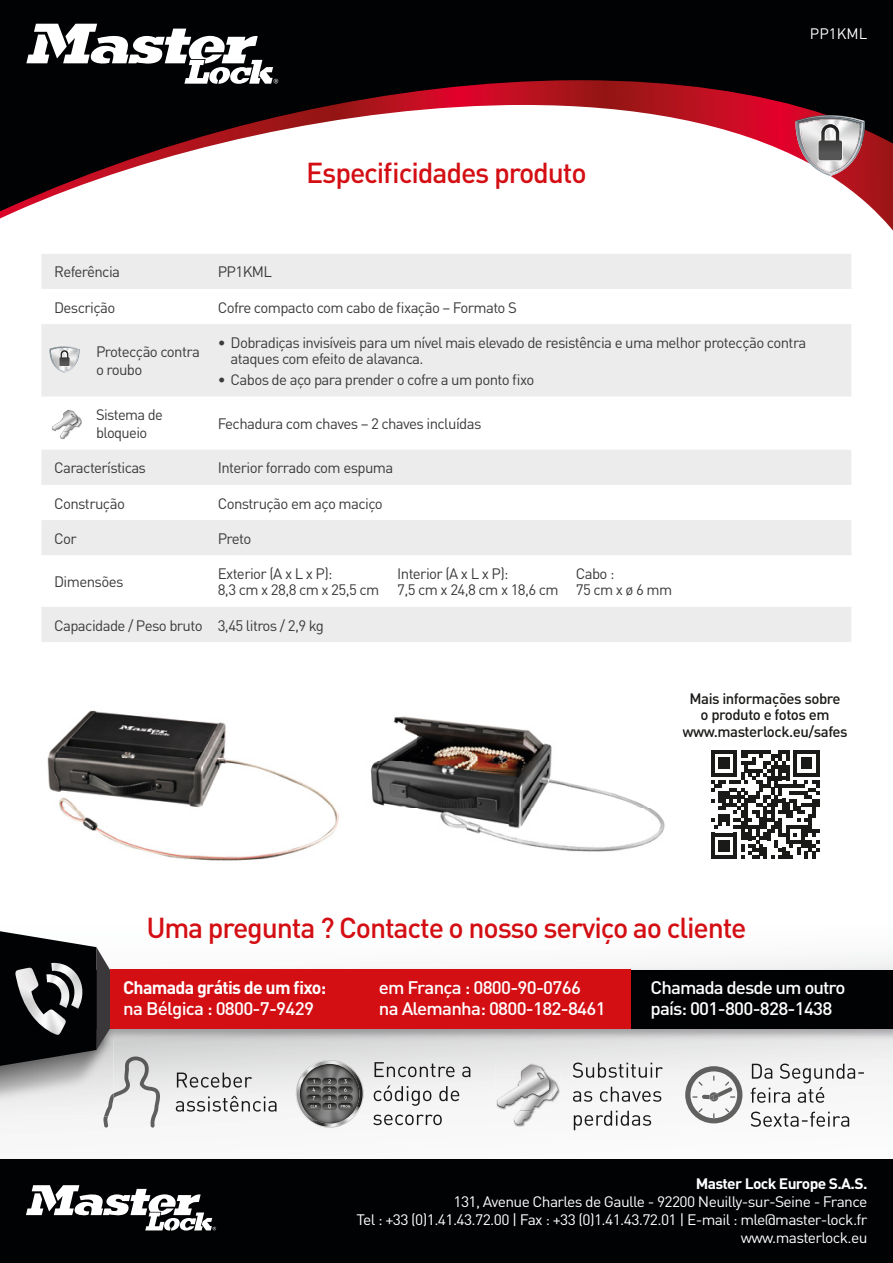
<style>
.page{position:relative;width:893px;height:1263px;background:#fff}
.page>*{position:absolute;margin:0;border:0;box-sizing:border-box;transform-origin:0 0}
.t1{font:500 28.5px "DIN";letter-spacing:-.04em;color:#d40f14}
.t2{font:500 18px/21.6px "DIN";letter-spacing:-.05em;color:#fff;scale:1.04 1}
.t3{font:700 18px "DIN";letter-spacing:-.04em;color:#fff}
.t4{font:15px/16.5px "DIN";letter-spacing:-.04em;color:#3b3b3a}
.t5{font:15px/18px "DIN";letter-spacing:-.04em;color:#fff;text-align:right;scale:1.04 1}
.t6{font:500 15px/16.5px "DIN";letter-spacing:-.03em;color:#1a1a18;text-align:center}
.t7{font:700 15px "DIN";letter-spacing:-.04em;color:#fff;scale:1.04 1}
.t8{font:15px "DIN";letter-spacing:-.04em;color:#fff}
</style>
<div class="page">
<img style="left:0;top:1068px;width:893px;height:63px">
<img style="left:114px;top:968px;width:779px;height:100px">
<img style="left:0;top:952px;width:114px;height:164px">
<img style="left:110px;top:968px;width:4px;height:72px">
<div style="left:91px;top:970px;width:802px;height:58px;background:#010203"></div>
<div style="left:110px;top:970px;width:520px;height:58px;background:#d40f14"></div>
<img style="left:177px;top:1072px;width:75px;height:15px">
<img style="left:176px;top:1096px;width:101px;height:15px">
<img style="left:103px;top:1056px;width:57px;height:71px">
<img style="left:104px;top:1093px;width:10px;height:23px">
<img style="left:374px;top:1062px;width:98px;height:15px">
<img style="left:374px;top:1085px;width:87px;height:21px">
<img style="left:373px;top:1114px;width:69px;height:11px">
<svg style="left:296px;top:1060px;width:67px;height:67px;background:#878786"></svg>
<img style="left:573px;top:1062px;width:90px;height:16px">
<img style="left:573px;top:1087px;width:89px;height:15px">
<img style="left:574px;top:1111px;width:77px;height:19px">
<img style="left:512px;top:1071px;width:48px;height:56px">
<img style="left:495px;top:1063px;width:57px;height:47px">
<svg style="left:497px;top:1065px;width:61px;height:59px"></svg>
<img style="left:685px;top:1066px;width:57px;height:57px">
<img style="left:752px;top:1063px;width:112px;height:20px">
<img style="left:751px;top:1087px;width:75px;height:16px">
<img style="left:751px;top:1111px;width:98px;height:16px">
<svg style="left:0;top:931px;width:110px;height:138px;background:#444445"></svg>
<img style="left:370px;top:716px;width:295px;height:136px">
<img style="left:47px;top:710px;width:292px;height:151px">
<svg style="left:41px;top:254px;width:810px;height:388px;fill:#ececed"></svg>
<svg style="left:49px;top:346px;width:32px;height:27px"></svg>
<img style="left:59px;top:413px;width:23px;height:26px">
<img style="left:51px;top:409px;width:27px;height:23px">
<svg style="left:52px;top:410px;width:29px;height:28px"></svg>
<svg style="left:711px;top:750px;width:108px;height:109px"></svg>
<div style="left:0;top:1159px;width:893px;height:104px;background:#010203"></div>
<svg style="left:0;top:0;width:893px;height:228px;background:#262324"></svg>
<svg style="left:0;top:80px;width:867px;height:138px"></svg>
<svg style="left:26px;top:24px;width:252px;height:60px"></svg>
<svg style="left:26px;top:1185px;width:190px;height:45px"></svg>
<svg style="left:795px;top:115px;width:70px;height:61px"></svg>
<h1 class="t1" style="left:306px;top:154px;width:282px">Especificidades produto</h1>
<p class="t8" style="left:810px;top:24px;width:59px">PP1KML</p>
<p class="t4" style="left:54px;top:264px;width:67px">Referência</p>
<p class="t4" style="left:218px;top:264px;width:56px">PP1KML</p>
<p class="t4" style="left:54px;top:299px;width:63px">Descrição</p>
<p class="t4" style="left:218px;top:299px;width:301px">Cofre compacto com cabo de fixação – Formato S</p>
<p class="t4" style="left:96px;top:343px;width:105px;line-height:18px">Protecção contra o roubo</p>
<p class="t4" style="left:230px;top:334px;width:577px;text-indent:-13px">• Dobradiças invisíveis para um nível mais elevado de resistência e uma melhor protecção contra ataques com efeito de alavanca.</p>
<p class="t4" style="left:218px;top:371px;width:318px">• Cabos de aço para prender o cofre a um ponto fixo</p>
<p class="t4" style="left:96px;top:405px;width:68px;line-height:18px">Sistema de bloqueio</p>
<p class="t4" style="left:218px;top:415px;width:265px">Fechadura com chaves – 2 chaves incluídas</p>
<p class="t4" style="left:54px;top:459px;width:93px">Características</p>
<p class="t4" style="left:218px;top:459px;width:177px">Interior forrado com espuma</p>
<p class="t4" style="left:54px;top:495px;width:72px">Construção</p>
<p class="t4" style="left:218px;top:495px;width:167px">Construção em aço maciço</p>
<p class="t4" style="left:54px;top:530px;width:24px">Cor</p>
<p class="t4" style="left:218px;top:530px;width:35px">Preto</p>
<p class="t4" style="left:54px;top:573px;width:71px">Dimensões</p>
<p class="t4" style="left:218px;top:565px;width:163px">Exterior (A x L x P):<br>8,3 cm x 28,8 cm x 25,5 cm</p>
<p class="t4" style="left:397px;top:565px;width:163px">Interior (A x L x P):<br>7,5 cm x 24,8 cm x 18,6 cm</p>
<p class="t4" style="left:576px;top:565px;width:98px">Cabo :<br>75 cm x ø 6 mm</p>
<p class="t4" style="left:54px;top:617px;width:271px">Capacidade / Peso bruto 3,45 litros / 2,9 kg</p>
<p class="t6" style="left:682px;top:690px;width:167px">Mais informações sobre<br>o produto e fotos em www.masterlock.eu/safes</p>
<h1 class="t1" style="left:146px;top:909px;width:602px">Uma pregunta ? Contacte o nosso serviço ao cliente</h1>
<p class="t3" style="left:123px;top:975px;width:204px">Chamada grátis de um fixo:</p>
<p class="t2" style="left:123px;top:997px;width:185px">na Bélgica : 0800-7-9429</p>
<p class="t2" style="left:379px;top:976px;width:220px">em França : 0800-90-0766<br>na Alemanha: 0800-182-8461</p>
<p class="t2" style="left:651px;top:976px;width:189px">Chamada desde um outro país: 001-800-828-1438</p>
<p class="t7" style="left:696px;top:1173px;width:167px">Master Lock Europe S.A.S.</p>
<p class="t5" style="left:357px;top:1192px;width:493px">131, Avenue Charles de Gaulle - 92200 Neuilly-sur-Seine - France<br>Tel : +33 (0)1.41.43.72.00 | Fax : +33 (0)1.41.43.72.01 | E-mail : mle@master-lock.fr www.masterlock.eu</p>
</div>
